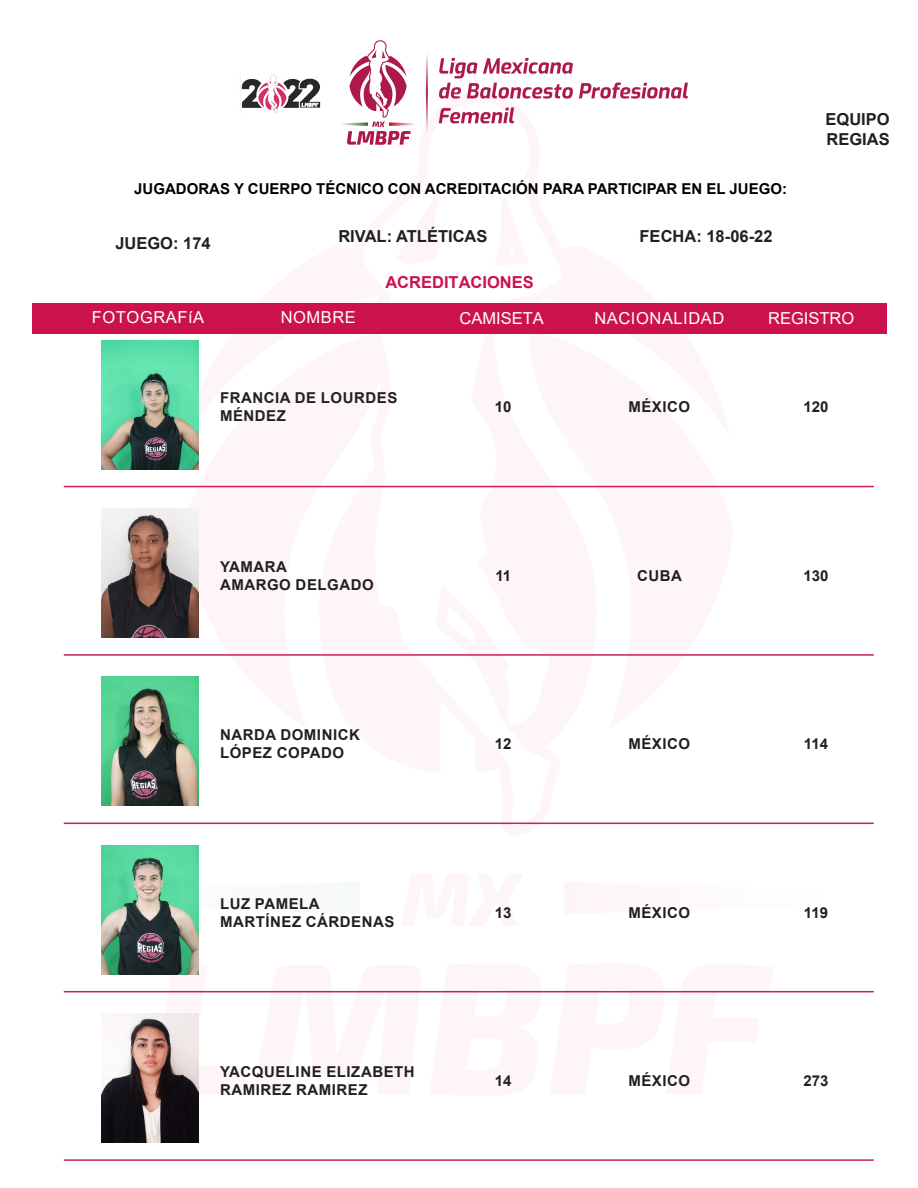
<style>
.page{position:relative;width:918px;height:1188px;background:#fff}
.page>*{position:absolute;margin:0;border:0;box-sizing:border-box;transform-origin:0 0}
.t1{font:700 16.5px/19.8px "Arial";color:#231f20}
.t2{font:16.5px "Arial";letter-spacing:.035em;color:#fff}
.t3{font:16.5px "Arial";color:#fff}
.t4{font:700 16.5px "Arial";color:#cc124c}
.t5{font:700 15px "Arial";letter-spacing:.035em;color:#231f20}
.t6{font:700 15px "Arial";color:#000}
</style>
<div class="page">
<svg style="left:146px;top:953px;width:639px;height:153px"></svg>
<svg style="left:101px;top:871px;width:98px;height:54px"></svg>
<svg style="left:360px;top:485px;width:204px;height:340px"></svg>
<div style="left:33px;top:303px;width:854px;height:31px;background:#cc124c"></div>
<img style="left:240px;top:40px;width:447px;height:105px">
<img style="left:102px;top:340px;width:96px;height:129px">
<hr style="left:64px;top:486px;width:810px;height:1px;background:#cc1f56">
<img style="left:102px;top:509px;width:96px;height:129px">
<hr style="left:64px;top:654px;width:810px;height:2px;background:#cc1f56">
<img style="left:102px;top:677px;width:96px;height:129px">
<hr style="left:64px;top:823px;width:810px;height:1px;background:#cc1f56">
<img style="left:102px;top:845px;width:96px;height:129px">
<hr style="left:64px;top:991px;width:810px;height:1px;background:#cc1f56">
<img style="left:102px;top:1014px;width:96px;height:129px">
<hr style="left:64px;top:1159px;width:810px;height:2px;background:#cc1f56">
<p class="t6" style="left:134px;top:178px;width:654px">JUGADORAS Y CUERPO TÉCNICO CON ACREDITACIÓN PARA PARTICIPAR EN EL JUEGO:</p>
<p class="t1" style="left:115px;top:233px;width:97px">JUEGO: 174</p>
<p class="t1" style="left:338px;top:227px;width:151px">RIVAL: ATLÉTICAS</p>
<p class="t1" style="left:640px;top:227px;width:134px">FECHA: 18-06-22</p>
<p class="t4" style="left:385px;top:271px;width:150px">ACREDITACIONES</p>
<p class="t1" style="left:826px;top:110px;width:66px">EQUIPO<br>REGIAS</p>
<p class="t2" style="left:92px;top:306px;width:114px">FOTOGRAFíA</p>
<p class="t2" style="left:281px;top:306px;width:77px">NOMBRE</p>
<p class="t3" style="left:460px;top:307px;width:86px">CAMISETA</p>
<p class="t3" style="left:768px;top:307px;width:88px">REGISTRO</p>
<p class="t2" style="left:594px;top:307px;width:131px">NACIONALIDAD</p>
<p class="t5" style="left:220px;top:388px;width:179px">FRANCIA DE LOURDES</p>
<p class="t5" style="left:220px;top:406px;width:67px">MÉNDEZ</p>
<p class="t5" style="left:220px;top:556px;width:69px">YAMARA</p>
<p class="t5" style="left:220px;top:574px;width:155px">AMARGO DELGADO</p>
<p class="t5" style="left:220px;top:724px;width:141px">NARDA DOMINICK</p>
<p class="t5" style="left:220px;top:742px;width:126px">LÓPEZ COPADO</p>
<p class="t5" style="left:220px;top:893px;width:101px">LUZ PAMELA</p>
<p class="t5" style="left:220px;top:911px;width:176px">MARTÍNEZ CÁRDENAS</p>
<p class="t5" style="left:220px;top:1061px;width:196px">YACQUELINE ELIZABETH</p>
<p class="t5" style="left:220px;top:1079px;width:149px">RAMIREZ RAMIREZ</p>
<p class="t5" style="left:495px;top:397px;width:18px">10</p>
<p class="t5" style="left:628px;top:397px;width:63px">MÉXICO</p>
<p class="t5" style="left:804px;top:397px;width:27px">120</p>
<p class="t5" style="left:495px;top:565px;width:17px">11</p>
<p class="t5" style="left:637px;top:565px;width:46px">CUBA</p>
<p class="t5" style="left:804px;top:565px;width:27px">130</p>
<p class="t5" style="left:495px;top:733px;width:18px">12</p>
<p class="t5" style="left:628px;top:733px;width:63px">MÉXICO</p>
<p class="t5" style="left:804px;top:733px;width:26px">114</p>
<p class="t5" style="left:495px;top:902px;width:18px">13</p>
<p class="t5" style="left:628px;top:902px;width:63px">MÉXICO</p>
<p class="t5" style="left:804px;top:902px;width:26px">119</p>
<p class="t5" style="left:495px;top:1070px;width:18px">14</p>
<p class="t5" style="left:628px;top:1070px;width:63px">MÉXICO</p>
<p class="t5" style="left:804px;top:1070px;width:27px">273</p>
</div>
